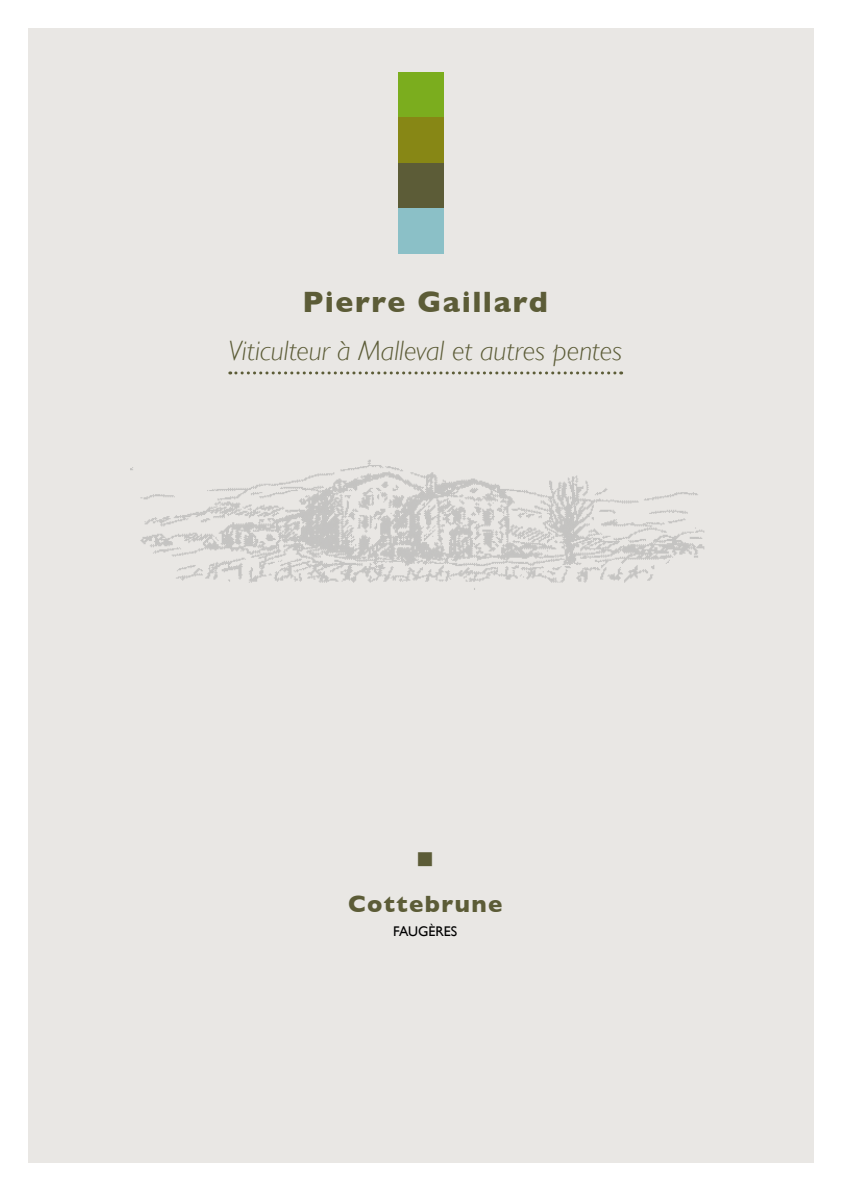
<style>
.page{position:relative;width:842px;height:1191px;background:#fff}
.page>*{position:absolute;margin:0;border:0;box-sizing:border-box;transform-origin:0 0}
.t1{font:700 30px "Gill Sans";letter-spacing:.05em;color:#5c5c37}
.t2{font:italic 300 28px "Gill Sans";color:#5c5c37}
.t3{font:700 24px "Gill Sans";letter-spacing:.055em;color:#5c5c37}
.t4{font:24px "Wingdings";color:#5c5c37}
.t5{font:14px "Gill Sans";color:#000}
</style>
<div class="page">
<div style="left:28px;top:28px;width:786px;height:1134px;background:#e9e7e4"></div>
<img style="left:131px;top:460px;width:574px;height:129px">
<svg style="left:230px;top:371px;width:392px;height:3px"></svg>
<div style="left:398px;top:72px;width:46px;height:46px;background:#7bad1e"></div>
<div style="left:398px;top:118px;width:46px;height:45px;background:#878715"></div>
<div style="left:398px;top:163px;width:46px;height:45px;background:#5c5c37"></div>
<div style="left:398px;top:208px;width:46px;height:46px;background:#8bc0c7"></div>
<p class="t1" style="left:303px;top:284px;width:247px">Pierre Gaillard</p>
<p class="t2" style="left:228px;top:335px;width:395px">Viticulteur à Malleval et autres pentes</p>
<p class="t4" style="left:416px;top:846px;width:19px">■</p>
<p class="t3" style="left:348px;top:890px;width:156px">Cottebrune</p>
<p class="t5" style="left:393px;top:923px;width:66px">FAUGÈRES</p>
</div>
